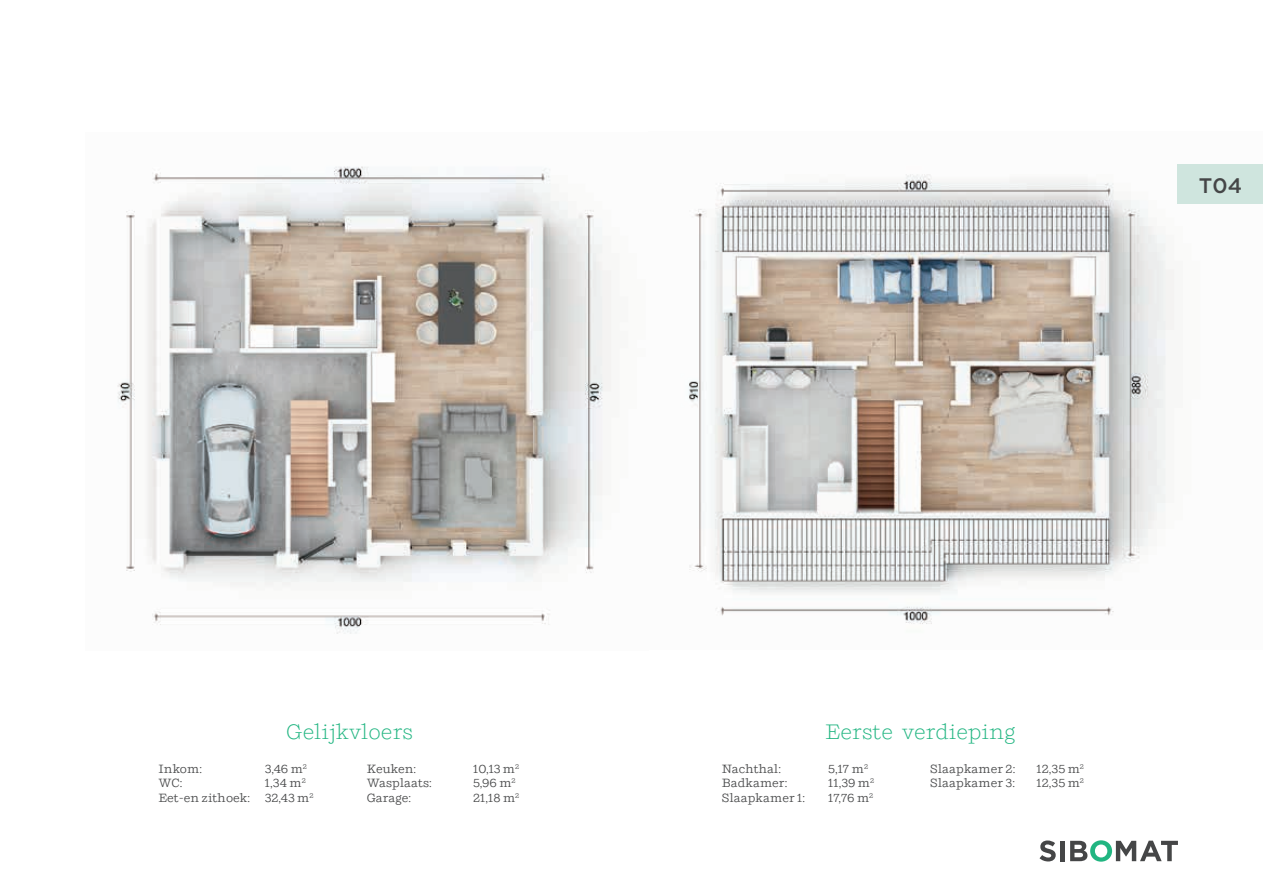
<style>
.page{position:relative;width:1263px;height:893px;background:#fff}
.page>*{position:absolute;margin:0;border:0;box-sizing:border-box;transform-origin:0 0}
.t1{font:300 21px "Shift";color:#21b581}
.t2{font:500 21px "Gotham";color:#454647}
.t3{font:12px/14.4px "Shift";color:#454647}
.t4{font:12px "Shift";letter-spacing:-.02em;color:#454647}
</style>
<div class="page">
<img style="left:117px;top:164px;width:1061px;height:470px">
<div style="left:1178px;top:164px;width:85px;height:40px;background:#cfe5de"></div>
<svg style="left:1039px;top:840px;width:17px;height:21px"></svg>
<div style="left:1060px;top:841px;width:5px;height:20px;background:#454647"></div>
<svg style="left:1070px;top:840px;width:108px;height:22px"></svg>
<h1 class="t2" style="left:1199px;top:171px;width:45px">T04</h1>
<h1 class="t1" style="left:286px;top:719px;width:128px">Gelijkvloers</h1>
<h1 class="t1" style="left:825px;top:719px;width:192px">Eerste verdieping</h1>
<p class="t4" style="left:722px;top:761px;width:61px">Nachthal:</p>
<p class="t3" style="left:828px;top:761px;width:42px">5,17 m<sup>2</sup></p>
<p class="t3" style="left:722px;top:776px;width:67px">Badkamer:</p>
<p class="t3" style="left:828px;top:776px;width:48px">11,39 m<sup>2</sup></p>
<p class="t3" style="left:722px;top:790px;width:85px">Slaapkamer 1:</p>
<p class="t3" style="left:828px;top:790px;width:47px">17,76 m<sup>2</sup></p>
<p class="t3" style="left:158px;top:761px;width:45px">Inkom:</p>
<p class="t3" style="left:265px;top:761px;width:44px">3,46 m<sup>2</sup></p>
<p class="t3" style="left:158px;top:776px;width:26px">WC:</p>
<p class="t3" style="left:367px;top:761px;width:51px">Keuken:</p>
<p class="t3" style="left:473px;top:761px;width:48px">10,13 m<sup>2</sup></p>
<p class="t3" style="left:367px;top:776px;width:67px">Wasplaats:</p>
<p class="t3" style="left:473px;top:776px;width:44px">5,96 m<sup>2</sup></p>
<p class="t3" style="left:367px;top:790px;width:46px">Garage:</p>
<p class="t3" style="left:473px;top:790px;width:48px">21,18 m<sup>2</sup></p>
<p class="t3" style="left:930px;top:761px;width:87px">Slaapkamer 2:</p>
<p class="t3" style="left:1036px;top:761px;width:49px">12,35 m<sup>2</sup></p>
<p class="t3" style="left:930px;top:776px;width:86px">Slaapkamer 3:</p>
<p class="t3" style="left:1036px;top:776px;width:49px">12,35 m<sup>2</sup></p>
<p class="t3" style="left:158px;top:776px;width:157px;text-indent:106px">1,34 m<sup>2<br></sup>Eet-en zithoek: 32,43 m<sup>2</sup></p>
</div>
